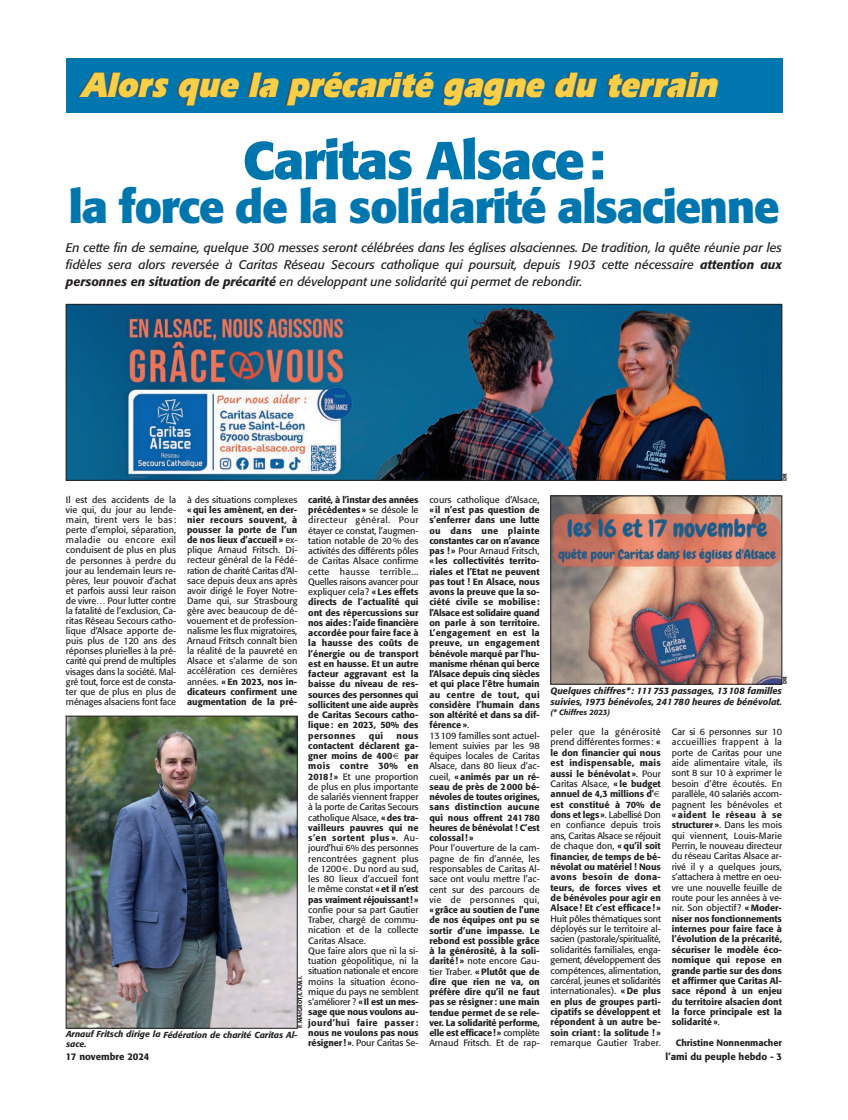
<style>
.page{position:relative;width:848px;height:1120px;background:#fff}
.page>*{position:absolute;margin:0;border:0;box-sizing:border-box;transform-origin:0 0}
.t1{font:700 52.8px "Formata";letter-spacing:-.025em;color:#0076af}
.t2{font:700 45.1px "Formata";letter-spacing:-.025em;color:#0076af}
.t3{font:italic 900 36.6px "Itc Eras";color:#f9cf47;scale:.83 1}
.t4{font:italic 12.5px/17.3px "Formata";color:#231f20;text-align:justify}
.t5{font:500 9.6px "Formata";color:#231f20}
.t6{font:500 9.1px/10.3px "Formata";color:#231f20;text-align:justify}
.t7{font:9.1px/10.1px "Formata";color:#231f20;text-align:justify}
.t8{font:italic 500 9.1px/10.6px "Formata";color:#231f20}
.t9{font:9.1px "Formata";letter-spacing:.02em;color:#231f20}
.t10{font:italic 500 8.6px/9.9px "Formata";color:#231f20}
.t11{font:italic 500 7.7px "Formata";color:#231f20}
.t12{font:500 5.8px "Formata";color:#231f20}
.s1{font-weight:500}
.s2{font-weight:400}
</style>
<div class="page">
<div style="left:66px;top:58px;width:716px;height:54px;background:#0076af"></div>
<img style="left:68px;top:306px;width:712px;height:172px">
<div style="left:66px;top:304px;width:716px;height:176px;border:1px solid #231f20"></div>
<img style="left:68px;top:718px;width:227px;height:308px">
<div style="left:66px;top:716px;width:231px;height:312px;border:1px solid #231f20"></div>
<img style="left:552px;top:498px;width:228px;height:184px">
<div style="left:550px;top:496px;width:232px;height:188px;border:1px solid #231f20"></div>
<h3 class="t3" style="left:81px;top:73px;width:774px">Alors que la précarité gagne du terrain</h3>
<h1 class="t1" style="left:243px;top:137px;width:363px">Caritas Alsace:</h1>
<h2 class="t2" style="left:69px;top:186px;width:712px">la force de la solidarité alsacienne</h2>
<p class="t4" style="left:66px;top:240px;width:717px">En cette fin de semaine, quelque 300 messes seront célébrées dans les églises alsaciennes. De tradition, la quête réunie par les fidèles sera alors reversée à Caritas Réseau Secours catholique qui poursuit, depuis 1903 cette nécessaire <span class="s1">attention aux personnes en situation de précarité</span> en développant une solidarité qui permet de rebondir.</p>
<p class="t7" style="left:187px;top:505px;width:112px"><span class="s1">« qui les amènent, en der&shy;nier recours souvent, à pousser la porte de l’un de nos lieux d’accueil »</span> ex&shy;plique Arnaud Fritsch. Di&shy;recteur général de la Fédé&shy;ration de charité Caritas d’Al&shy;sace depuis deux ans après avoir dirigé le Foyer Notre-Dame qui, sur Strasbourg gère avec beaucoup de dé&shy;vouement et de profession&shy;nalisme les flux migratoires, Arnaud Fritsch connaît bien la réalité de la pauvreté en Alsace et s’alarme de son accélération ces dernières années. <span class="s1">« En 2023, nos in&shy;dicateurs confirment une augmentation de la pré-</span></p>
<p class="t6" style="left:308px;top:495px;width:112px">carité, à l’instar des années précédentes » <span class="s2">se désole le directeur général. Pour étayer ce constat, l’augmen&shy;tation notable de 20% des activités des différents pôles de Caritas Alsace confirme cette hausse terrible...<br>Quelles raisons avancer pour expliquer cela?</span> « Les effets directs de l’actualité qui ont des répercussions sur nos aides : l’aide financière accordée pour faire face à la hausse des coûts de l’énergie ou de transport est en hausse. Et un autre facteur aggravant est la baisse du niveau de res&shy;sources des personnes qui sollicitent une aide auprès de Caritas Secours catho&shy;lique: en 2023, 50% des personnes</p>
<p class="t7" style="left:66px;top:495px;width:112px">Il est des accidents de la vie qui, du jour au lende&shy;main, tirent vers le bas: perte d’emploi, séparation, maladie ou encore exil conduisent de plus en plus de personnes à perdre du jour au lendemain leurs re&shy;pères, leur pouvoir d’achat et parfois aussi leur raison de vivre… Pour lutter contre la fatalité de l’exclusion, Ca&shy;ritas Réseau Secours catho&shy;lique d’Alsace apporte de&shy;puis plus de 120 ans des réponses plurielles à la pré&shy;carité qui prend de multiples visages dans la société. Mal&shy;gré tout, force est de consta&shy;ter que de plus en plus de ménages alsaciens font face</p>
<p class="t7" style="left:187px;top:495px;width:112px">à des situations complexes</p>
<p class="t6" style="left:369px;top:731px;width:16px">qui</p>
<p class="t6" style="left:308px;top:731px;width:112px;text-indent:88px">nous contactent déclarent ga&shy;gner moins de 400</p>
<p class="t7" style="left:308px;top:751px;width:112px;text-indent:96px"><span class="s1">par mois contre 30% en 2018!»</span> Et une proportion de plus en plus importante de salariés viennent frapper à la porte de Caritas Secours catholique Alsace, <span class="s1">« des tra&shy;vailleurs pauvres qui ne s’en sortent plus »</span>. Au&shy;jourd’hui 6% des personnes rencontrées gagnent plus de 1200 . Du nord au sud, les 80 lieux d’accueil font le même constat <span class="s1">« et il n’est pas vraiment réjouissant!»</span></p>
<p class="t7" style="left:308px;top:905px;width:112px;text-align:left">confie pour sa part Gautier<br>Traber, chargé de commu&shy;nication et de la collecte<br>Caritas Alsace.<br>Que faire alors que ni la si&shy;tuation géopolitique, ni la situation nationale et encore moins la situation écono&shy;mique du pays ne semblent s’améliorer ? <span class="s1">« Il est un mes&shy;sage que nous voulons au&shy;jourd’hui faire passer : nous ne voulons pas nous résigner! »</span>. Pour Caritas Se-</p>
<p class="t12" style="left:297px;top:1028px;width:54px;rotate:-90deg">F. MAIGROT/L’A.M.I.</p>
<p class="t10" style="left:66px;top:1030px;width:233px">Arnauf Fritsch dirige la Fédération de charité Caritas Al&shy;sace.</p>
<p class="t7" style="left:429px;top:495px;width:112px">cours catholique d’Alsace,</p>
<p class="t6" style="left:429px;top:505px;width:112px;text-align:left">«il n’est pas question de s’enferrer dans une lutte ou dans une plainte constantes car on n’avance pas ! » <span class="s2">Pour Arnaud Fritsch, </span>« les collectivités territo&shy;riales et l’Etat ne peuvent pas tout ! En Alsace, nous avons la preuve que la so&shy;ciété civile se mobilise : l’Alsace est solidaire quand on parle à son territoire.<br>L’engagement en est la preuve, un engagement bénévole marqué par l’hu&shy;manisme rhénan qui berce l’Alsace depuis cinq siècles et qui place l’être humain au centre de tout, qui considère l’humain dans son altérité et dans sa dif&shy;férence »<span class="s2">.<br>13109 familles sont actuel&shy;lement suivies par les 98 équipes locales de Caritas<br>Alsace, dans 80 lieux d’ac&shy;cueil,</span> « animés par un ré&shy;seau de près de 2000 bé&shy;névoles de toutes origines, sans distinction aucune qui nous offrent 241780 heures de bénévolat ! C’est colossal! »</p>
<p class="t7" style="left:429px;top:844px;width:112px">Pour l’ouverture de la cam&shy;pagne de fin d’année, les responsables de Caritas Al&shy;sace ont voulu mettre l’ac&shy;cent sur des parcours de vie de personnes qui,</p>
<p class="t6" style="left:429px;top:905px;width:112px">«grâce au soutien de l’une de nos équipes ont pu se sortir d’une impasse. Le rebond est possible grâce à la générosité, à la soli&shy;darité! » <span class="s2">note encore Gau&shy;tier Traber.</span> « Plutôt que de dire que rien ne va, on préfère dire qu’il ne faut pas se résigner : une main tendue permet de se rele&shy;ver. La solidarité performe, elle est efficace! » <span class="s2">complète Arnaud Fritsch. Et de rap-</span></p>
<p class="t12" style="left:782px;top:481px;width:9px;rotate:-90deg">DR</p>
<p class="t12" style="left:782px;top:684px;width:9px;rotate:-90deg">DR</p>
<p class="t8" style="left:550px;top:686px;width:233px">Quelques chiffres*: 111753 passages, 13108 familles suivies, 1973 bénévoles, 241780 heures de bénévolat.</p>
<p class="t11" style="left:550px;top:709px;width:61px">(* Chiffres 2023)</p>
<p class="t6" style="left:550px;top:727px;width:112px;text-align:left"><span class="s2">peler que la générosité prend différentes formes :</span> « le don financier qui nous est indispensable, mais aussi le bénévolat »<span class="s2">. Pour<br>Caritas Alsace,</span> « le budget annuel de 4,3 millions d’ est constitué à 70% de dons et legs »<span class="s2">. Labellisé Don en confiance depuis trois ans, Caritas Alsace se réjouit de chaque don,</span> « qu’il soit financier, de temps de bé&shy;névolat ou matériel ! Nous avons besoin de dona&shy;teurs, de forces vives et de bénévoles pour agir en<br>Alsace! Et c’est efficace!»</p>
<p class="t7" style="left:550px;top:914px;width:112px;line-height:10.4px">Huit pôles thématiques sont déployés sur le territoire al&shy;sacien (pastorale/spiritualité, solidarités familiales, enga&shy;gement, développement des compétences, alimentation, carcéral, jeunes et solidarités internationales). <span class="s1">« De plus en plus de groupes parti&shy;cipatifs se développent et répondent à un autre be&shy;soin criant: la solitude ! »</span></p>
<p class="t9" style="left:550px;top:1039px;width:112px">remarque Gautier Traber.</p>
<p class="t7" style="left:671px;top:727px;width:112px;line-height:10.4px">Car si 6 personnes sur 10 accueillies frappent à la porte de Caritas pour une aide alimentaire vitale, ils sont 8 sur 10 à exprimer le besoin d’être écoutés. En parallèle, 40 salariés accom&shy;pagnent les bénévoles et</p>
<p class="t6" style="left:671px;top:810px;width:112px">«aident le réseau à se structurer »<span class="s2">. Dans les mois qui viennent, Louis-Marie Perrin, le nouveau directeur du réseau Caritas Alsace ar&shy;rivé il y a quelques jours, s’attachera à mettre en oeu&shy;vre une nouvelle feuille de route pour les années à ve&shy;nir. Son objectif?</span> « Moder&shy;niser nos fonctionnements internes pour faire face à l’évolution de la précarité, sécuriser le modèle éco&shy;nomique qui repose en grande partie sur des dons et affirmer que Caritas Al&shy;sace répond à un enjeu du territoire alsacien dont la force principale est la solidarité »<span class="s2">.</span></p>
<p class="t6" style="left:675px;top:1038px;width:108px">Christine Nonnenmacher</p>
<p class="t5" style="left:66px;top:1052px;width:85px">17 novembre 2024</p>
<p class="t5" style="left:665px;top:1052px;width:118px">l’ami du peuple hebdo - 3</p>
</div>
